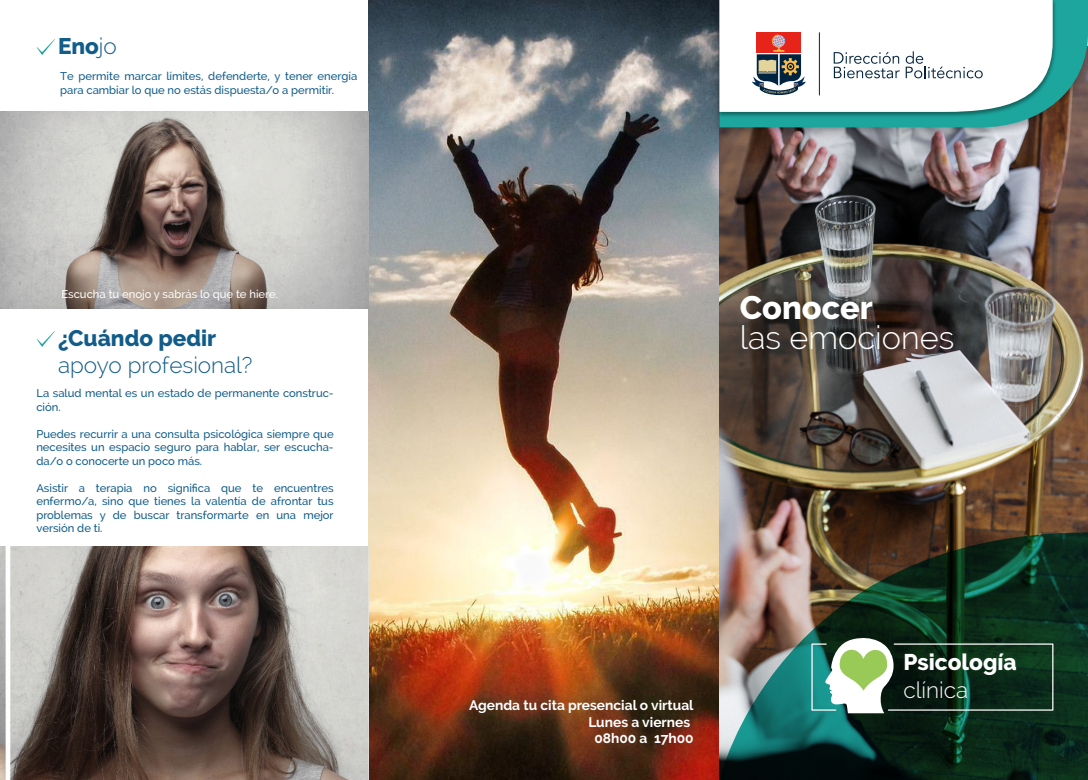
<style>
.page{position:relative;width:1088px;height:780px;background:#fff}
.page>*{position:absolute;margin:0;border:0;box-sizing:border-box;transform-origin:0 0}
.t1{font:300 32.5px "Raleway";color:#fff}
.t2{font:800 32.5px "Raleway";color:#fff}
.t3{font:800 22.62px "Raleway";color:#fff}
.t4{font:300 22.62px "Raleway";color:#fff}
.t5{font:800 22.5px "Raleway";color:#115c89}
.t6{font:300 22.5px "Raleway";color:#115c89}
.t7{font:700 13.75px/16.5px "Raleway";color:#fff;text-align:right}
.t8{font:500 11.25px/13.5px "Raleway";color:#115c89}
.t9{font:500 11.25px "Raleway";color:#fff}
.s1{font-weight:300}
</style>
<div class="page">
<img style="left:368px;top:0;width:351px;height:780px">
<img style="left:719px;top:143px;width:369px;height:389px">
<img style="left:708px;top:0;width:380px;height:143px">
<svg style="left:719px;top:0;width:369px;height:127px;fill:#1ca69d"></svg>
<img style="left:715px;top:0;width:344px;height:120px">
<svg style="left:719px;top:0;width:334px;height:112px"></svg>
<hr style="left:819px;top:33px;width:1px;height:62px;background:#002340">
<svg style="left:834px;top:52px;width:66px;height:26px"></svg>
<svg style="left:906px;top:51px;width:77px;height:27px"></svg>
<div style="left:757px;top:32px;width:44px;height:21px;background:#e72419"></div>
<svg style="left:752px;top:34px;width:54px;height:61px"></svg>
<img style="left:719px;top:532px;width:369px;height:248px">
<svg style="left:811px;top:637px;width:243px;height:76px"></svg>
<svg style="left:37px;top:39px;width:18px;height:16px"></svg>
<svg style="left:37px;top:331px;width:18px;height:16px"></svg>
<img style="left:0;top:112px;width:368px;height:197px">
<img style="left:0;top:546px;width:368px;height:234px">
<h3 class="t5" style="left:58px;top:33px;width:60px">Eno<span class="s1">jo</span></h3>
<p class="t8" style="left:60px;top:70px;width:299px">Te permite marcar límites, defenderte, y tener energía para cambiar lo que no estás dispuesta/o a permitir.</p>
<p class="t9" style="left:61px;top:287px;width:218px">Escucha tu enojo y sabrás lo que te hiere.</p>
<h3 class="t5" style="left:58px;top:325px;width:160px">¿Cuándo pedir</h3>
<h3 class="t6" style="left:58px;top:352px;width:196px">apoyo profesional?</h3>
<p class="t8" style="left:36px;top:386px;width:299px">La salud mental es un estado de permanente construc&shy;ción.</p>
<p class="t8" style="left:36px;top:427px;width:299px;text-align:justify">Puedes recurrir a una consulta psicológica siempre que necesites un espacio seguro para hablar, ser escucha&shy;da/o o conocerte un poco más.</p>
<p class="t8" style="left:36px;top:481px;width:299px;text-align:justify">Asistir a terapia no significa que te encuentres enfermo/a, sino que tienes la valentía de afrontar tus problemas y de buscar transformarte en una mejor versión de ti.</p>
<h1 class="t2" style="left:740px;top:289px;width:134px">Conocer</h1>
<h1 class="t1" style="left:740px;top:319px;width:216px">las emociones</h1>
<p class="t7" style="left:469px;top:697px;width:226px">Agenda tu cita presencial o virtual<br>Lunes a viernes<br>08h00 a 17h00</p>
<h2 class="t3" style="left:903px;top:649px;width:115px">Psicología</h2>
<h2 class="t4" style="left:903px;top:676px;width:66px">clínica</h2>
</div>
